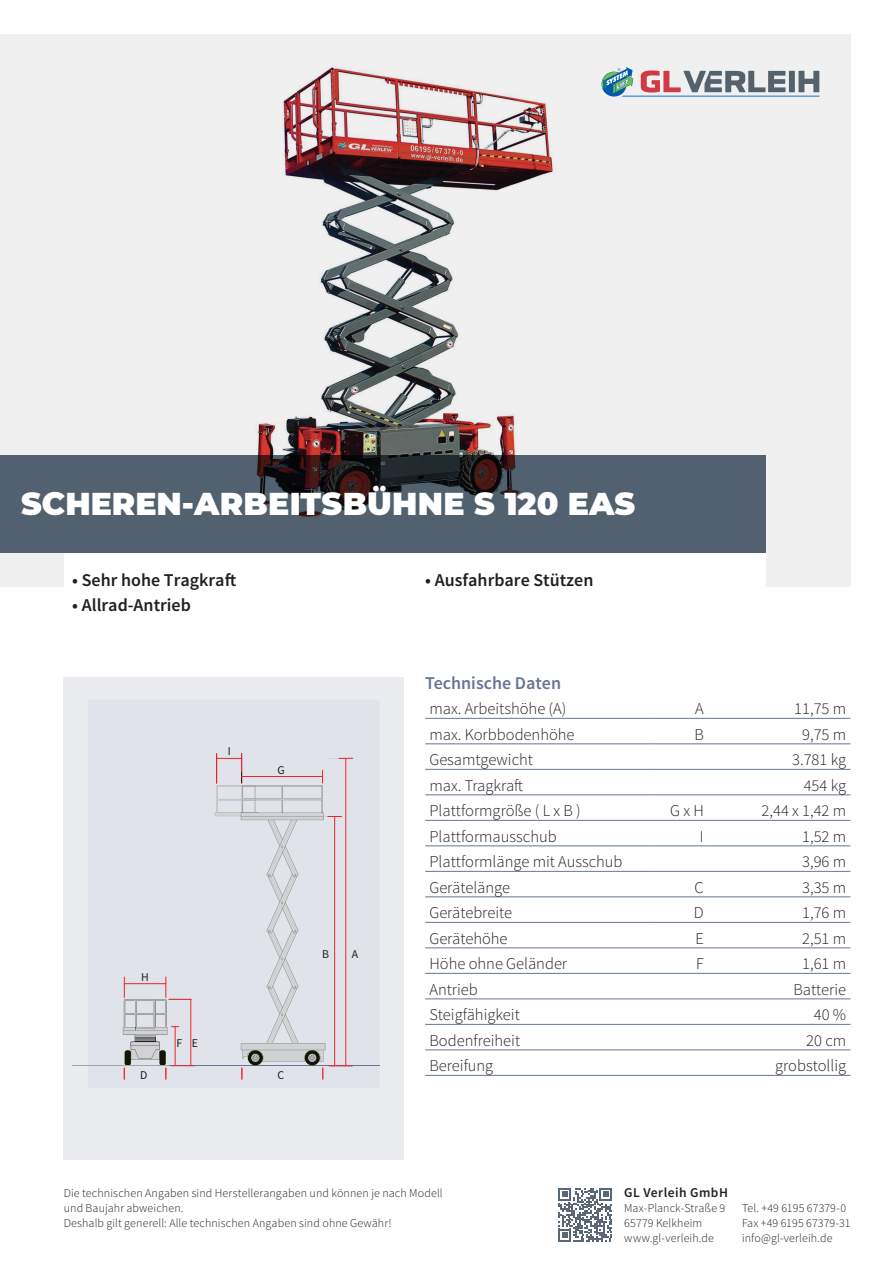
<style>
.page{position:relative;width:893px;height:1263px;background:#fff}
.page>*{position:absolute;margin:0;border:0;box-sizing:border-box;transform-origin:0 0}
.t1{font:900 31.5px "Montserrat";color:#fff}
.t2{font:600 18px "Source Sans Pro";color:#231f20}
.t3{font:600 18px "Source Sans Pro";color:#657694}
.t4{font:300 16.5px "Source Sans Pro";color:#231f20}
.t5{font:600 13.5px "Source Sans Pro";letter-spacing:.035em;color:#231f20}
.t6{font:300 12px/15px "Source Sans Pro";letter-spacing:.01em;color:#231f20}
.t7{font:11.85px "Source Sans Pro";color:#231f20}
</style>
<div class="page">
<img style="left:0;top:34px;width:850px;height:552px">
<svg style="left:601px;top:67px;width:218px;height:30px"></svg>
<svg style="left:655px;top:744px;width:1px;height:331px"></svg>
<svg style="left:708px;top:744px;width:1px;height:331px"></svg>
<hr style="left:425px;top:718px;width:230px;height:1px;background:#657694">
<hr style="left:655px;top:718px;width:53px;height:1px;background:#657694">
<hr style="left:708px;top:718px;width:142px;height:1px;background:#657694">
<hr style="left:425px;top:743px;width:230px;height:1px;background:#657694">
<hr style="left:655px;top:743px;width:53px;height:1px;background:#657694">
<hr style="left:708px;top:743px;width:142px;height:1px;background:#657694">
<hr style="left:425px;top:769px;width:230px;height:1px;background:#657694">
<hr style="left:655px;top:769px;width:53px;height:1px;background:#657694">
<hr style="left:708px;top:769px;width:142px;height:1px;background:#657694">
<hr style="left:425px;top:794px;width:230px;height:1px;background:#657694">
<hr style="left:655px;top:794px;width:53px;height:1px;background:#657694">
<hr style="left:708px;top:794px;width:142px;height:1px;background:#657694">
<hr style="left:425px;top:820px;width:230px;height:1px;background:#657694">
<hr style="left:655px;top:820px;width:53px;height:1px;background:#657694">
<hr style="left:708px;top:820px;width:142px;height:1px;background:#657694">
<hr style="left:425px;top:845px;width:230px;height:1px;background:#657694">
<hr style="left:655px;top:845px;width:53px;height:1px;background:#657694">
<hr style="left:708px;top:845px;width:142px;height:1px;background:#657694">
<hr style="left:425px;top:871px;width:230px;height:1px;background:#657694">
<hr style="left:655px;top:871px;width:53px;height:1px;background:#657694">
<hr style="left:708px;top:871px;width:142px;height:1px;background:#657694">
<hr style="left:425px;top:896px;width:230px;height:1px;background:#657694">
<hr style="left:655px;top:896px;width:53px;height:1px;background:#657694">
<hr style="left:708px;top:896px;width:142px;height:1px;background:#657694">
<hr style="left:425px;top:922px;width:230px;height:1px;background:#657694">
<hr style="left:655px;top:922px;width:53px;height:1px;background:#657694">
<hr style="left:708px;top:922px;width:142px;height:1px;background:#657694">
<hr style="left:425px;top:947px;width:230px;height:1px;background:#657694">
<hr style="left:655px;top:947px;width:53px;height:1px;background:#657694">
<hr style="left:708px;top:947px;width:142px;height:1px;background:#657694">
<hr style="left:425px;top:973px;width:230px;height:1px;background:#657694">
<hr style="left:655px;top:973px;width:53px;height:1px;background:#657694">
<hr style="left:708px;top:973px;width:142px;height:1px;background:#657694">
<hr style="left:425px;top:998px;width:230px;height:1px;background:#657694">
<hr style="left:655px;top:998px;width:53px;height:1px;background:#657694">
<hr style="left:708px;top:998px;width:142px;height:1px;background:#657694">
<hr style="left:425px;top:1024px;width:230px;height:1px;background:#657694">
<hr style="left:655px;top:1024px;width:53px;height:1px;background:#657694">
<hr style="left:708px;top:1024px;width:142px;height:1px;background:#657694">
<hr style="left:425px;top:1049px;width:230px;height:1px;background:#657694">
<hr style="left:655px;top:1049px;width:53px;height:1px;background:#657694">
<hr style="left:708px;top:1049px;width:142px;height:1px;background:#657694">
<hr style="left:425px;top:1075px;width:230px;height:1px;background:#657694">
<hr style="left:655px;top:1075px;width:53px;height:1px;background:#657694">
<hr style="left:708px;top:1075px;width:142px;height:1px;background:#657694">
<div style="left:64px;top:677px;width:340px;height:482px;background:#e1e3ea"></div>
<hr style="left:88px;top:1065px;width:292px;height:1px;background:#657694">
<hr style="left:216px;top:753px;width:1px;height:31px;background:#ee1d23">
<hr style="left:241px;top:753px;width:1px;height:31px;background:#ee1d23">
<svg style="left:216px;top:758px;width:25px;height:1px"></svg>
<svg style="left:338px;top:758px;width:15px;height:1px"></svg>
<hr style="left:345px;top:758px;width:1px;height:308px;background:#ee1d23">
<svg style="left:123px;top:976px;width:72px;height:103px"></svg>
<svg style="left:215px;top:770px;width:138px;height:309px"></svg>
<div style="left:64px;top:553px;width:701px;height:98px;background:#fff"></div>
<svg style="left:558px;top:1188px;width:54px;height:54px"></svg>
<svg style="left:0;top:455px;width:765px;height:98px;background:#4b5763"></svg>
<h1 class="t1" style="left:21px;top:480px;width:615px">SCHEREN-ARBEITSBÜHNE S 120 EAS</h1>
<p class="t2" style="left:72px;top:568px;width:165px">• Sehr hohe Tragkraft</p>
<p class="t2" style="left:72px;top:594px;width:120px">• Allrad-Antrieb</p>
<p class="t7" style="left:228px;top:744px;width:5px">I</p>
<p class="t7" style="left:277px;top:762px;width:9px">G</p>
<p class="t7" style="left:141px;top:969px;width:9px">H</p>
<p class="t7" style="left:140px;top:1067px;width:9px">D</p>
<p class="t7" style="left:176px;top:1036px;width:23px">F E</p>
<p class="t7" style="left:322px;top:947px;width:8px">B</p>
<p class="t7" style="left:352px;top:947px;width:8px">A</p>
<p class="t7" style="left:277px;top:1068px;width:8px">C</p>
<p class="t2" style="left:425px;top:568px;width:170px">• Ausfahrbare Stützen</p>
<p class="t3" style="left:425px;top:671px;width:137px">Technische Daten</p>
<p class="t4" style="left:429px;top:699px;width:138px">max. Arbeitshöhe (A)</p>
<p class="t4" style="left:695px;top:699px;width:10px">A</p>
<p class="t4" style="left:794px;top:699px;width:53px">11,75 m</p>
<p class="t4" style="left:429px;top:724px;width:147px">max. Korbbodenhöhe</p>
<p class="t4" style="left:694px;top:724px;width:11px">B</p>
<p class="t4" style="left:802px;top:724px;width:46px">9,75 m</p>
<p class="t4" style="left:429px;top:749px;width:105px">Gesamtgewicht</p>
<p class="t4" style="left:792px;top:749px;width:56px">3.781 kg</p>
<p class="t4" style="left:429px;top:775px;width:95px">max. Tragkraft</p>
<p class="t4" style="left:804px;top:775px;width:44px">454 kg</p>
<p class="t4" style="left:429px;top:800px;width:153px">Plattformgröße ( L x B )</p>
<p class="t4" style="left:670px;top:800px;width:35px">G x H</p>
<p class="t4" style="left:762px;top:800px;width:86px">2,44 x 1,42 m</p>
<p class="t4" style="left:429px;top:826px;width:129px">Plattformausschub</p>
<p class="t4" style="left:700px;top:826px;width:5px">I</p>
<p class="t4" style="left:802px;top:826px;width:46px">1,52 m</p>
<p class="t4" style="left:429px;top:851px;width:195px">Plattformlänge mit Ausschub</p>
<p class="t4" style="left:802px;top:851px;width:46px">3,96 m</p>
<p class="t4" style="left:429px;top:877px;width:82px">Gerätelänge</p>
<p class="t4" style="left:695px;top:877px;width:11px">C</p>
<p class="t4" style="left:802px;top:877px;width:46px">3,35 m</p>
<p class="t4" style="left:429px;top:902px;width:84px">Gerätebreite</p>
<p class="t4" style="left:694px;top:902px;width:11px">D</p>
<p class="t4" style="left:802px;top:902px;width:46px">1,76 m</p>
<p class="t4" style="left:429px;top:928px;width:80px">Gerätehöhe</p>
<p class="t4" style="left:695px;top:928px;width:10px">E</p>
<p class="t4" style="left:802px;top:928px;width:46px">2,51 m</p>
<p class="t4" style="left:429px;top:953px;width:139px">Höhe ohne Geländer</p>
<p class="t4" style="left:696px;top:953px;width:9px">F</p>
<p class="t4" style="left:802px;top:953px;width:46px">1,61 m</p>
<p class="t4" style="left:429px;top:979px;width:50px">Antrieb</p>
<p class="t4" style="left:793px;top:979px;width:54px">Batterie</p>
<p class="t4" style="left:429px;top:1004px;width:92px">Steigfähigkeit</p>
<p class="t4" style="left:814px;top:1004px;width:34px">40 %</p>
<p class="t4" style="left:429px;top:1030px;width:92px">Bodenfreiheit</p>
<p class="t4" style="left:806px;top:1030px;width:41px">20 cm</p>
<p class="t4" style="left:429px;top:1055px;width:65px">Bereifung</p>
<p class="t4" style="left:775px;top:1055px;width:73px">grobstollig</p>
<p class="t6" style="left:64px;top:1185px;width:380px">Die technischen Angaben sind Herstellerangaben und können je nach Modell und Baujahr abweichen.<br>Deshalb gilt generell: Alle technischen Angaben sind ohne Gewähr!</p>
<p class="t5" style="left:624px;top:1184px;width:105px">GL Verleih GmbH</p>
<p class="t6" style="left:624px;top:1200px;width:103px">Max-Planck-Straße 9<br>65779 Kelkheim www.gl-verleih.de</p>
<p class="t6" style="left:742px;top:1200px;width:110px">Tel. +49 6195 67379-0<br>Fax +49 6195 67379-31 info@gl-verleih.de</p>
</div>
